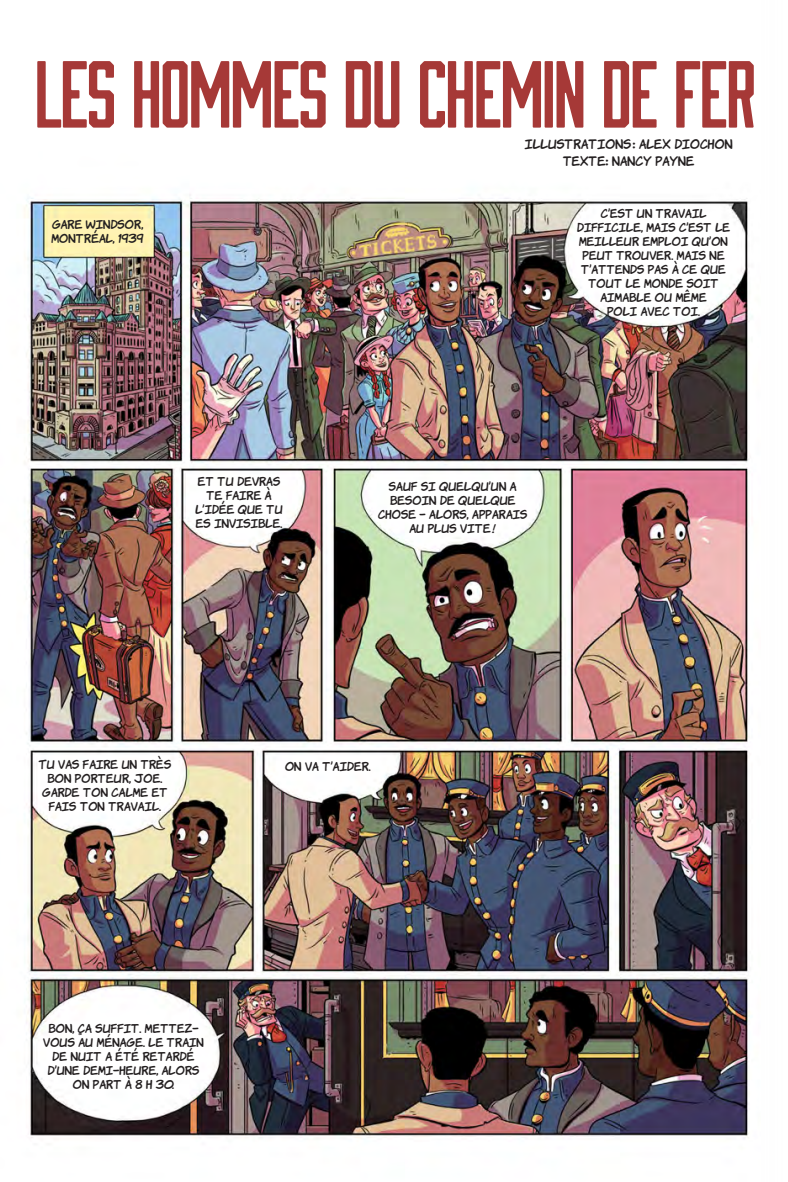
<style>
.page{position:relative;width:788px;height:1182px;background:#fff}
.page>*{position:absolute;margin:0;border:0;box-sizing:border-box;transform-origin:0 0}
.t1{font:87.5px "Abolition Round";letter-spacing:-.025em;color:#a63937}
.t2{font:12.25px/16.8px "Komika Hand";letter-spacing:.01em;color:#231f20;text-align:center}
.t3{font:11.38px/14px "Komika Hand";letter-spacing:.01em;color:#231f20;text-align:center}
.s1{font-size:16.1px}
</style>
<div class="page">
<img style="left:24px;top:194px;width:729px;height:945px">
<h1 class="t1" style="left:34px;top:41px;width:723px">LES HOMMES DU CHEMIN DE FER</h1>
<p class="t2" style="left:525px;top:134px;width:209px">ILLUSTRATIONS: ALEX DIOCHON<br>TEXTE: NANCY PAYNE</p>
<p class="t3" style="left:51px;top:216px;width:94px;text-align:left">GARE WINDSOR<span class="s1">,<br></span>MONTRÉAL<span class="s1">,</span> 1939</p>
<p class="t3" style="left:577px;top:205px;width:154px">C’EST UN TRAVAIL<br>DIFFICILE<span class="s1">,</span> MAIS C’EST LE<br>MEILLEUR EMPLOI QU’ON<br>PEUT TROUVER. MAIS NE<br>T’ATTENDS PAS À CE QUE<br>TOUT LE MONDE SOIT<br>AIMABLE OU MÊME<br>POLI AVEC TOI.</p>
<p class="t3" style="left:195px;top:473px;width:89px">ET TU DEVRAS<br>TE FAIRE À<br>L’IDÉE QUE TU<br>ES INVISIBLE.</p>
<p class="t3" style="left:378px;top:478px;width:151px">SAUF SI QUELQU’UN A<br>BESOIN DE QUELQUE<br>CHOSE – ALORS<span class="s1">,</span> APPARAIS<br>AU PLUS VITE!</p>
<p class="t3" style="left:39px;top:755px;width:134px">TU VAS FAIRE UN TRÈS<br>BON PORTEUR<span class="s1">,</span> JOE.<br>GARDE TON CALME ET<br>FAIS TON TRAVAIL.</p>
<p class="t3" style="left:285px;top:758px;width:87px">ON VA T’AIDER.</p>
<p class="t3" style="left:43px;top:1019px;width:162px">BON<span class="s1">,</span> ÇA SUFFIT. METTEZ–<br>VOUS AU MÉNAGE. LE TRAIN<br>DE NUIT A ÉTÉ RETARDÉ<br>D’UNE DEMI–HEURE<span class="s1">,</span> ALORS<br>ON PART À 8 H 30.</p>
</div>
